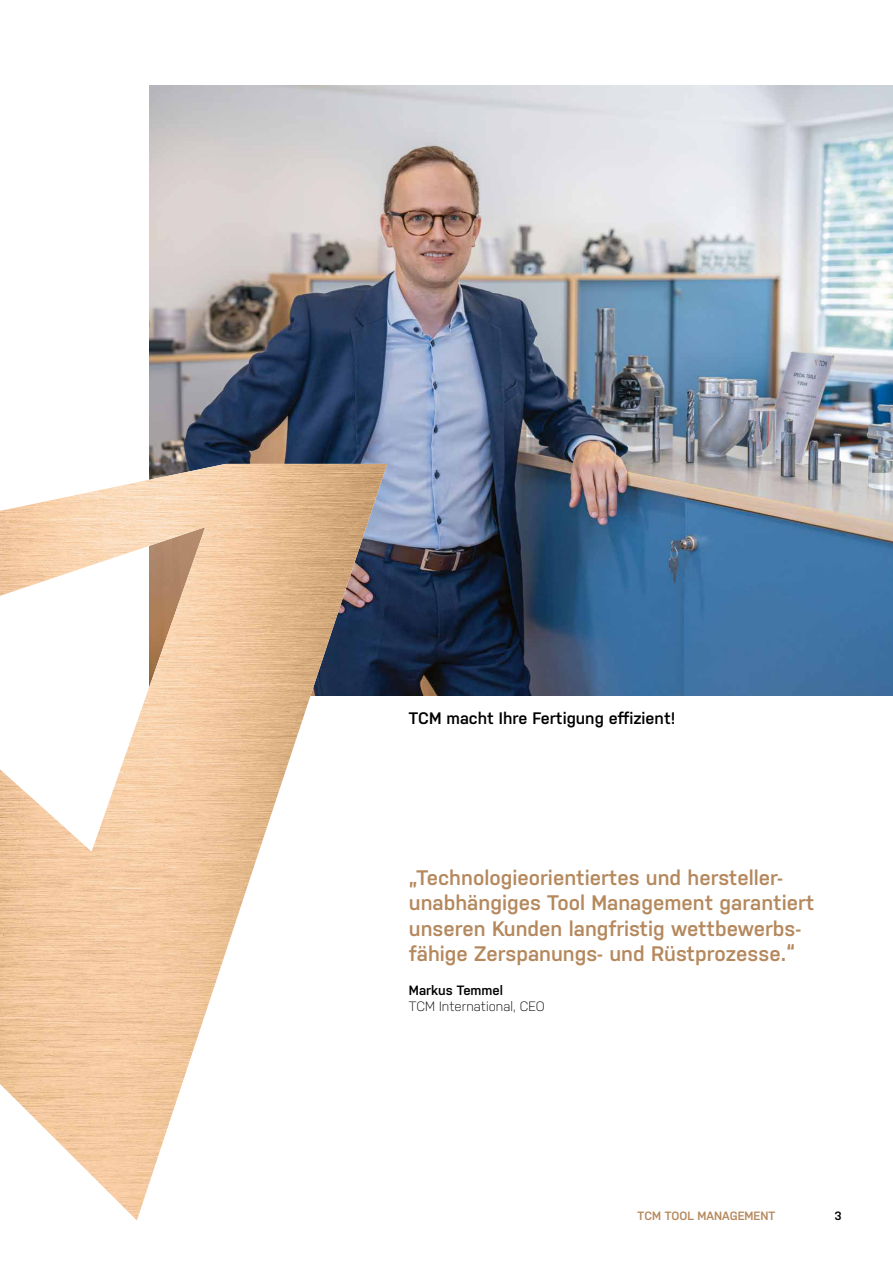
<style>
.page{position:relative;width:893px;height:1263px;background:#fff}
.page>*{position:absolute;margin:0;border:0;box-sizing:border-box;transform-origin:0 0}
.t1{font:600 21px/25.2px "Nudista";color:#b5885d}
.t2{font:600 16.65px "Nudista";color:#000}
.t3{font:300 13.5px "Nudista";color:#000}
.t4{font:600 13.5px "Nudista";color:#000}
.t5{font:600 12px "Nudista";color:#b5885d}
.t6{font:600 12px "Nudista";color:#000}
</style>
<div class="page">
<img style="left:150px;top:85px;width:743px;height:610px">
<img style="left:0;top:464px;width:387px;height:756px">
<p class="t2" style="left:409px;top:709px;width:268px">TCM macht Ihre Fertigung effizient!</p>
<p class="t1" style="left:409px;top:865px;width:407px">„Technologieorientiertes und hersteller&shy;unabhängiges Tool Management garantiert unseren Kunden langfristig wettbewerbs&shy;fähige Zerspanungs- und Rüstprozesse.“</p>
<p class="t4" style="left:409px;top:982px;width:96px">Markus Temmel</p>
<p class="t3" style="left:409px;top:998px;width:137px">TCM International, CEO</p>
<p class="t5" style="left:638px;top:1209px;width:139px">TCM TOOL MANAGEMENT</p>
<p class="t6" style="left:835px;top:1209px;width:9px">3</p>
</div>
